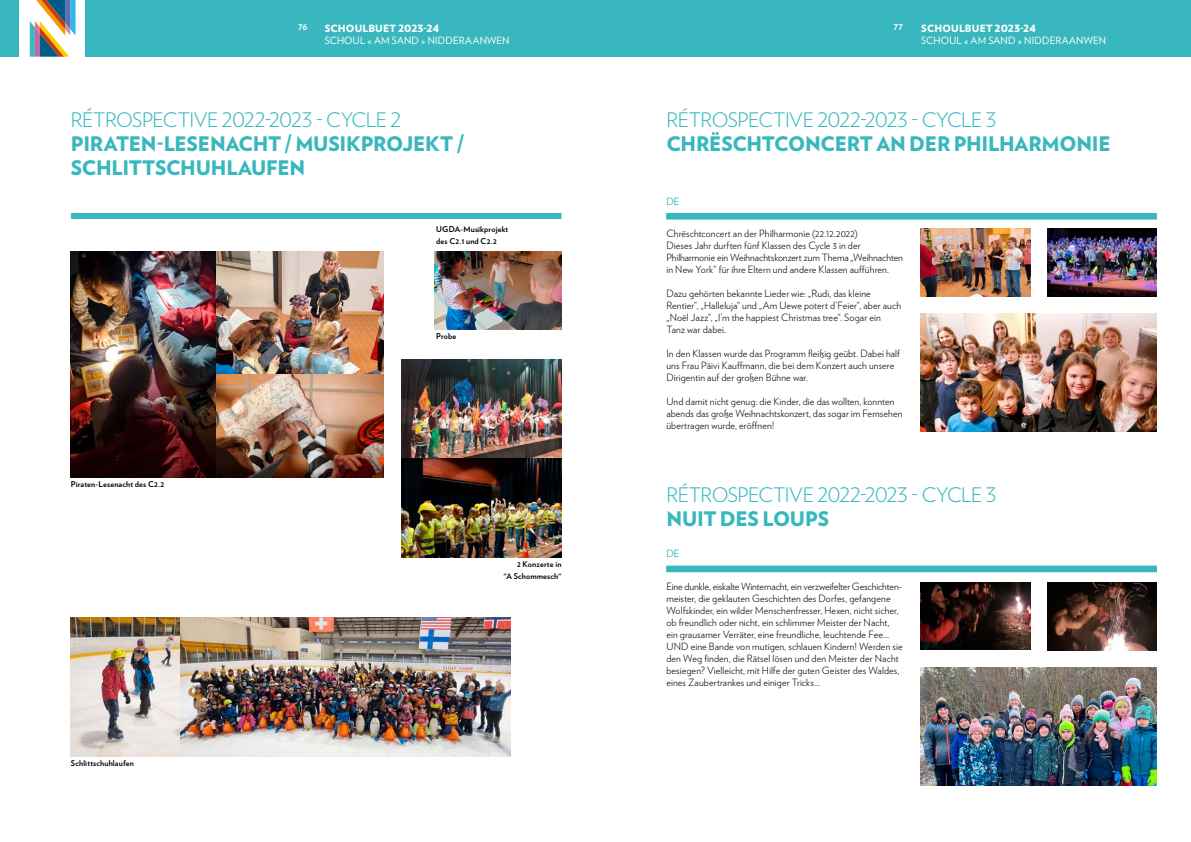
<style>
.page{position:relative;width:1191px;height:842px;background:#fff}
.page>*{position:absolute;margin:0;border:0;box-sizing:border-box;transform-origin:0 0}
.t1{font:900 20px/24px "Verlag";letter-spacing:-.015em;color:#38b8be}
.t2{font:300 20px "Verlag";letter-spacing:-.025em;color:#38b8be}
.t3{font:300 10px/12px "Verlag";letter-spacing:.01em;color:#000}
.t4{font:10px "Verlag";letter-spacing:.02em;color:#fff}
.t5{font:900 10px "Verlag";letter-spacing:.015em;color:#fff}
.t6{font:700 10px "Verlag";color:#fff}
.t7{font:10px "Verlag";color:#38b8be}
.t8{font:700 8px/12px "Verlag";letter-spacing:.02em;color:#000}
</style>
<div class="page">
<svg style="left:29px;top:0;width:46px;height:57px"></svg>
<div style="left:0;top:0;width:19px;height:57px;background:#38b8be"></div>
<div style="left:85px;top:0;width:1106px;height:57px;background:#38b8be"></div>
<div style="left:71px;top:213px;width:490px;height:6px;background:#38b8be"></div>
<div style="left:666px;top:213px;width:491px;height:6px;background:#38b8be"></div>
<img style="left:71px;top:251px;width:145px;height:227px">
<img style="left:71px;top:618px;width:439px;height:138px">
<img style="left:216px;top:251px;width:167px;height:123px">
<img style="left:435px;top:251px;width:126px;height:79px">
<img style="left:920px;top:228px;width:110px;height:68px">
<img style="left:920px;top:582px;width:110px;height:68px">
<img style="left:1047px;top:228px;width:110px;height:68px">
<img style="left:1047px;top:582px;width:110px;height:68px">
<img style="left:920px;top:314px;width:237px;height:118px">
<img style="left:920px;top:667px;width:237px;height:118px">
<img style="left:402px;top:360px;width:159px;height:197px">
<img style="left:216px;top:374px;width:167px;height:104px">
<div style="left:666px;top:214px;width:491px;height:6px;background:#38b8be"></div>
<div style="left:666px;top:566px;width:491px;height:6px;background:#38b8be"></div>
<p class="t6" style="left:298px;top:18px;width:11px">76</p>
<p class="t6" style="left:893px;top:18px;width:11px">77</p>
<p class="t5" style="left:325px;top:20px;width:116px">SCHOULBUET 2023-24</p>
<p class="t4" style="left:325px;top:33px;width:186px">SCHOUL « AM SAND » NIDDERAANWEN</p>
<p class="t5" style="left:921px;top:20px;width:116px">SCHOULBUET 2023-24</p>
<p class="t4" style="left:921px;top:33px;width:186px">SCHOUL « AM SAND » NIDDERAANWEN</p>
<h1 class="t2" style="left:71px;top:105px;width:332px">RÉTROSPECTIVE 2022-2023 - CYCLE 2</h1>
<h1 class="t1" style="left:71px;top:130px;width:395px">PIRATEN-LESENACHT / MUSIKPROJEKT /<br>SCHLITTSCHUHLAUFEN</h1>
<p class="t8" style="left:436px;top:222px;width:74px">UGDA-Musikprojekt des C2.1 und C2.2</p>
<p class="t8" style="left:71px;top:478px;width:95px">Piraten-Lesenacht des C2.2</p>
<p class="t8" style="left:71px;top:756px;width:65px">Schlittschuhlaufen</p>
<p class="t8" style="left:436px;top:330px;width:22px">Probe</p>
<p class="t8" style="left:503px;top:557px;width:59px;text-align:right">2 Konzerte in<br>"A Schommesch"</p>
<h1 class="t2" style="left:666px;top:105px;width:332px">RÉTROSPECTIVE 2022-2023 - CYCLE 3</h1>
<h1 class="t1" style="left:666px;top:130px;width:446px">CHRËSCHTCONCERT AN DER PHILHARMONIE</h1>
<p class="t7" style="left:666px;top:193px;width:15px">DE</p>
<p class="t3" style="left:666px;top:227px;width:238px">Chrëschtconcert an der Philharmonie (22.12.2022)<br>Dieses Jahr durften fünf Klassen des Cycle 3 in der Philharmonie ein Weihnachtskonzert zum Thema „Weihnachten in New York“ für ihre Eltern und andere Klassen aufführen.</p>
<p class="t3" style="left:666px;top:287px;width:236px">Dazu gehörten bekannte Lieder wie: „Rudi, das kleine Rentier“, „Halleluja“ und „Am Uewe potert d’Feier“, aber auch „Noël Jazz“, „I’m the happiest Christmas tree“. Sogar ein Tanz war dabei.</p>
<p class="t3" style="left:666px;top:347px;width:235px">In den Klassen wurde das Programm fleißig geübt. Dabei half uns Frau Päivi Kauffmann, die bei dem Konzert auch unsere<br>Dirigentin auf der großen Bühne war.</p>
<p class="t3" style="left:666px;top:395px;width:237px">Und damit nicht genug: die Kinder, die das wollten, konnten abends das große Weihnachtskonzert, das sogar im Fernsehen übertragen wurde, eröffnen!</p>
<h1 class="t2" style="left:666px;top:480px;width:332px">RÉTROSPECTIVE 2022-2023 - CYCLE 3</h1>
<h1 class="t1" style="left:666px;top:506px;width:164px">NUIT DES LOUPS</h1>
<p class="t7" style="left:666px;top:546px;width:15px">DE</p>
<p class="t3" style="left:666px;top:579px;width:238px">Eine dunkle, eiskalte Winternacht, ein verzweifelter Geschichten&shy;meister, die geklauten Geschichten des Dorfes, gefangene Wolfskinder, ein wilder Menschenfresser, Hexen, nicht sicher, ob freundlich oder nicht, ein schlimmer Meister der Nacht, ein grausamer Verräter, eine freundliche, leuchtende Fee… UND eine Bande von mutigen, schlauen Kindern! Werden sie den Weg finden, die Rätsel lösen und den Meister der Nacht besiegen? Vielleicht, mit Hilfe der guten Geister des Waldes, eines Zaubertrankes und einiger Tricks…</p>
</div>
